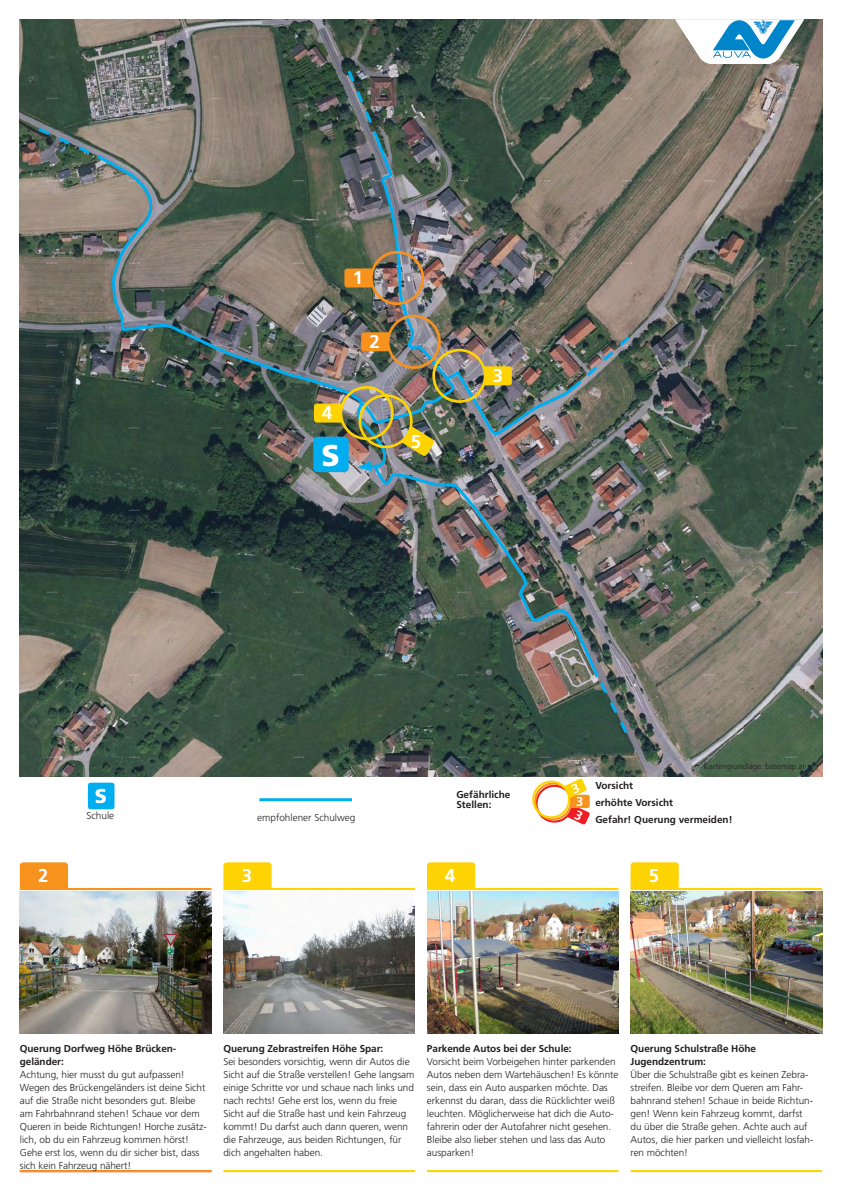
<style>
.page{position:relative;width:842px;height:1191px;background:#fff}
.page>*{position:absolute;margin:0;border:0;box-sizing:border-box;transform-origin:0 0}
.t1{font:900 30px "Frutiger LT Std";color:#fff}
.t2{font:900 20px "Frutiger LT Std";color:#fff}
.t3{font:700 18.5px "Frutiger LT Std";color:#fff}
.t4{font:700 12.9px "Frutiger LT Std";color:#fff}
.t5{font:300 10px/13px "Frutiger LT Std";letter-spacing:-.005em;color:#231f20}
.t6{font:700 10px "Frutiger LT Std";letter-spacing:-.005em;color:#231f20}
.t7{font:300 8px "Frutiger LT Std";color:#231f20}
</style>
<div class="page">
<img style="left:20px;top:20px;width:802px;height:756px">
<svg style="left:675px;top:19px;width:129px;height:45px"></svg>
<hr style="left:259px;top:798px;width:93px;height:3px;background:#00aeef">
<div style="left:88px;top:782px;width:27px;height:27px;background:#00aeef;border-radius:3px"></div>
<svg style="left:313px;top:437px;width:36px;height:35px"></svg>
<img style="left:20px;top:862px;width:191px;height:310px">
<svg style="left:223px;top:862px;width:192px;height:310px"></svg>
<img style="left:427px;top:862px;width:191px;height:310px">
<img style="left:630px;top:862px;width:192px;height:310px">
<img style="left:95px;top:153px;width:219px;height:245px">
<svg style="left:35px;top:125px;width:58px;height:31px;background:#596b69"></svg>
<img style="left:372px;top:471px;width:229px;height:208px">
<svg style="left:597px;top:678px;width:33px;height:58px;background:#455f5c"></svg>
<img style="left:314px;top:67px;width:319px;height:404px">
<svg style="left:532px;top:778px;width:58px;height:47px"></svg>
<p class="t3" style="left:353px;top:267px;width:12px">1</p>
<p class="t3" style="left:369px;top:331px;width:12px">2</p>
<p class="t3" style="left:322px;top:402px;width:12px">4</p>
<p class="t1" style="left:322px;top:437px;width:20px">S</p>
<p class="t3" style="left:411px;top:431px;width:12px">5</p>
<p class="t3" style="left:493px;top:365px;width:12px">3</p>
<p class="t2" style="left:95px;top:784px;width:14px">S</p>
<p class="t5" style="left:86px;top:809px;width:29px">Schule</p>
<p class="t5" style="left:257px;top:811px;width:100px">empfohlener Schulweg</p>
<p class="t6" style="left:456px;top:788px;width:55px">Gefährliche</p>
<p class="t6" style="left:456px;top:798px;width:37px">Stellen:</p>
<p class="t4" style="left:576px;top:794px;width:9px">3</p>
<p class="t7" style="left:704px;top:761px;width:103px">Kartengrundlage: basemap.at</p>
<p class="t6" style="left:595px;top:780px;width:39px">Vorsicht</p>
<p class="t6" style="left:595px;top:797px;width:79px">erhöhte Vorsicht</p>
<p class="t6" style="left:595px;top:814px;width:139px">Gefahr! Querung vermeiden!</p>
<p class="t3" style="left:38px;top:864px;width:12px">2</p>
<p class="t3" style="left:242px;top:864px;width:12px">3</p>
<p class="t3" style="left:445px;top:864px;width:12px">4</p>
<p class="t3" style="left:649px;top:864px;width:12px">5</p>
<p class="t6" style="left:20px;top:1042px;width:158px">Querung Dorfweg Höhe Brücken-</p>
<p class="t6" style="left:20px;top:1055px;width:46px">geländer:</p>
<p class="t5" style="left:20px;top:1068px;width:189px">Achtung, hier musst du gut aufpassen!<br>Wegen des Brückengeländers ist deine Sicht auf die Straße nicht besonders gut. Bleibe am Fahrbahnrand stehen! Schaue vor dem Queren in beide Richtungen! Horche zusätz&shy;lich, ob du ein Fahrzeug kommen hörst!<br>Gehe erst los, wenn du dir sicher bist, dass sich kein Fahrzeug nähert!</p>
<p class="t6" style="left:223px;top:1042px;width:161px">Querung Zebrastreifen Höhe Spar:</p>
<p class="t5" style="left:223px;top:1055px;width:193px">Sei besonders vorsichtig, wenn dir Autos die Sicht auf die Straße verstellen! Gehe langsam einige Schritte vor und schaue nach links und nach rechts! Gehe erst los, wenn du freie Sicht auf die Straße hast und kein Fahrzeug kommt! Du darfst auch dann queren, wenn die Fahrzeuge, aus beiden Richtungen, für dich angehalten haben.</p>
<p class="t6" style="left:427px;top:1042px;width:146px">Parkende Autos bei der Schule:</p>
<p class="t5" style="left:427px;top:1055px;width:193px">Vorsicht beim Vorbeigehen hinter parkenden Autos neben dem Wartehäuschen! Es könnte sein, dass ein Auto ausparken möchte. Das erkennst du daran, dass die Rücklichter weiß leuchten. Möglicherweise hat dich die Auto&shy;fahrerin oder der Autofahrer nicht gesehen.<br>Bleibe also lieber stehen und lass das Auto ausparken!</p>
<p class="t6" style="left:630px;top:1042px;width:127px">Querung Schulstraße Höhe</p>
<p class="t6" style="left:630px;top:1055px;width:77px">Jugendzentrum:</p>
<p class="t5" style="left:630px;top:1068px;width:179px">Über die Schulstraße gibt es keinen Zebra-</p>
<p class="t5" style="left:630px;top:1081px;width:184px">streifen. Bleibe vor dem Queren am Fahr&shy;bahnrand stehen! Schaue in beide Richtun&shy;gen! Wenn kein Fahrzeug kommt, darfst du über die Straße gehen. Achte auch auf Autos, die hier parken und vielleicht losfah&shy;ren möchten!</p>
</div>
